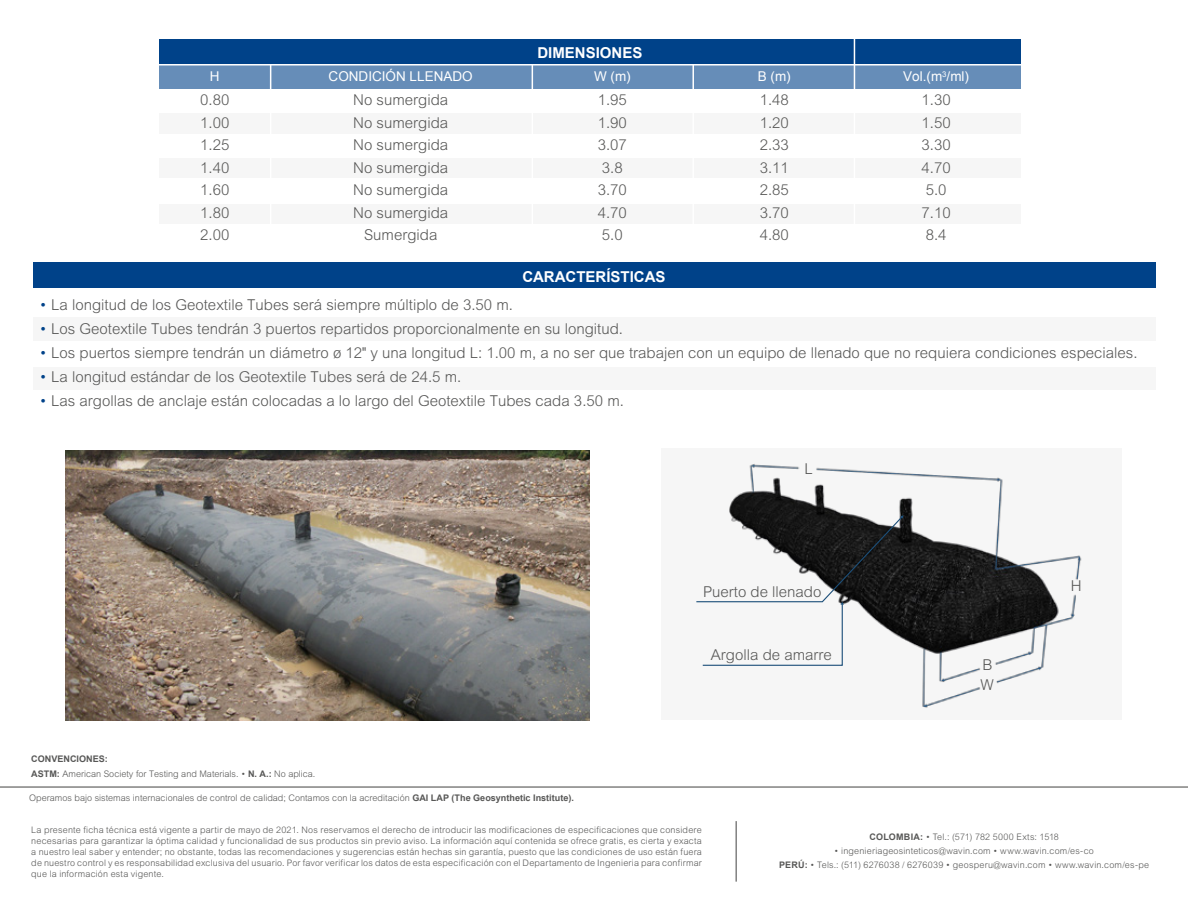
<style>
.page{position:relative;width:1188px;height:918px;background:#fff}
.page>*{position:absolute;margin:0;border:0;box-sizing:border-box;transform-origin:0 0}
.t1{font:300 15px/22.5px "Arial MT Std";color:#575756;text-align:justify}
.t2{font:700 15px "Arial";color:#fff}
.t3{font:13.5px "Arial";color:#fff}
.t4{font:300 9px/10.8px "Arial MT Std";letter-spacing:.01em;color:#575756;text-align:justify}
.t5{font:700 9px "Arial";color:#575756}
.s1{color:#004289}
.s2{font-family:"Arial";font-weight:700}
</style>
<div class="page">
<hr style="left:0;top:786px;width:1188px;height:2px;background:#575756">
<div style="left:33px;top:317px;width:1123px;height:24px;background:#f6f6f6"></div>
<div style="left:33px;top:368px;width:1123px;height:22px;background:#f6f6f6"></div>
<div style="left:33px;top:263px;width:1123px;height:25px;background:#004289"></div>
<div style="left:159px;top:113px;width:862px;height:20px;background:#f6f6f6"></div>
<div style="left:159px;top:158px;width:862px;height:20px;background:#f6f6f6"></div>
<div style="left:159px;top:204px;width:862px;height:19px;background:#f6f6f6"></div>
<div style="left:159px;top:63px;width:862px;height:26px;background:#668db8"></div>
<hr style="left:270px;top:36px;width:1px;height:212px;background:#fff">
<hr style="left:532px;top:36px;width:1px;height:212px;background:#fff">
<hr style="left:692px;top:36px;width:2px;height:212px;background:#fff">
<div style="left:159px;top:39px;width:862px;height:26px;background:#004289"></div>
<hr style="left:158px;top:64px;width:866px;height:2px;background:#fff">
<img style="left:65px;top:450px;width:524px;height:270px">
<img style="left:729px;top:463px;width:353px;height:246px">
<svg style="left:696px;top:515px;width:208px;height:151px"></svg>
<hr style="left:736px;top:821px;width:1px;height:61px;background:#575756">
<hr style="left:854px;top:36px;width:1px;height:212px;background:#fff">
<h1 class="t2" style="left:537px;top:43px;width:107px">DIMENSIONES</h1>
<h2 class="t3" style="left:210px;top:68px;width:11px">H</h2>
<h2 class="t3" style="left:329px;top:68px;width:146px">CONDICIÓN LLENADO</h2>
<h2 class="t3" style="left:594px;top:68px;width:38px">W (m)</h2>
<h1 class="t1" style="left:200px;top:89px;width:31px">0.80<br>1.00<br>1.25<br>1.40<br>1.60<br>1.80<br>2.00</h1>
<h1 class="t1" style="left:353px;top:89px;width:97px;text-align:center">No sumergida<br>No sumergida<br>No sumergida<br>No sumergida<br>No sumergida<br>No sumergida<br>Sumergida</h1>
<h1 class="t1" style="left:598px;top:89px;width:31px;text-align:left">1.95<br>1.90<br>3.07<br>3.8<br>3.70<br>4.70<br>5.0</h1>
<h1 class="t2" style="left:522px;top:266px;width:145px">CARACTERÍSTICAS</h1>
<h2 class="t3" style="left:758px;top:68px;width:34px">B (m)</h2>
<h1 class="t1" style="left:760px;top:89px;width:31px">1.48<br>1.20<br>2.33<br>3.11<br>2.85<br>3.70<br>4.80</h1>
<h2 class="t3" style="left:903px;top:68px;width:67px">Vol.(m<sup>3</sup>/ml)</h2>
<h1 class="t1" style="left:922px;top:89px;width:31px;text-align:left">1.30<br>1.50<br>3.30<br>4.70<br>5.0<br>7.10<br>8.4</h1>
<h1 class="t1" style="left:40px;top:294px;width:475px"><span class="s1">•</span> La longitud de los Geotextile Tubes será siempre múltiplo de 3.50 m.</h1>
<h1 class="t1" style="left:40px;top:318px;width:585px"><span class="s1">•</span> Los Geotextile Tubes tendrán 3 puertos repartidos proporcionalmente en su longitud.</h1>
<h1 class="t1" style="left:40px;top:342px;width:1099px"><span class="s1">•</span> Los puertos siempre tendrán un diámetro ø 12" y una longitud L: 1.00 m, a no ser que trabajen con un equipo de llenado que no requiera condiciones especiales.</h1>
<h1 class="t1" style="left:40px;top:366px;width:423px"><span class="s1">•</span> La longitud estándar de los Geotextile Tubes será de 24.5 m.</h1>
<h1 class="t1" style="left:40px;top:390px;width:586px"><span class="s1">•</span> Las argollas de anclaje están colocadas a lo largo del Geotextile Tubes cada 3.50 m.</h1>
<p class="t5" style="left:31px;top:753px;width:78px">CONVENCIONES:</p>
<p class="t4" style="left:31px;top:769px;width:286px"><span class="s2">ASTM:</span> American Society for Testing and Materials. • <span class="s2">N. A.:</span> No aplica.</p>
<p class="t4" style="left:29px;top:793px;width:546px">Operamos bajo sistemas internacionales de control de calidad; Contamos con la acreditación <span class="s2">GAI LAP (The Geosynthetic Institute).</span></p>
<h1 class="t1" style="left:805px;top:457px;width:10px">L</h1>
<h1 class="t1" style="left:703px;top:581px;width:120px">Puerto de llenado</h1>
<h1 class="t1" style="left:711px;top:643px;width:122px">Argolla de amarre</h1>
<h1 class="t1" style="left:982px;top:653px;width:12px">B</h1>
<h1 class="t1" style="left:980px;top:673px;width:15px">W</h1>
<h1 class="t1" style="left:1071px;top:575px;width:12px">H</h1>
<p class="t4" style="left:31px;top:825px;width:672px">La presente ficha técnica está vigente a partir de mayo de 2021. Nos reservamos el derecho de introducir las modificaciones de especificaciones que considere necesarias para garantizar la óptima calidad y funcionalidad de sus productos sin previo aviso. La información aquí contenida se ofrece gratis, es cierta y exacta a nuestro leal saber y entender; no obstante, todas las recomendaciones y sugerencias están hechas sin garantía, puesto que las condiciones de uso están fuera de nuestro control y es responsabilidad exclusiva del usuario. Por favor verificar los datos de esta especificación con el Departamento de Ingenieria para confirmar que la información esta vigente.</p>
<p class="t4" style="left:869px;top:832px;width:191px"><span class="s2">COLOMBIA:</span> • Tel.: (571) 782 5000 Exts: 1518</p>
<p class="t4" style="left:779px;top:844px;width:371px;line-height:13.8px;text-align:center">• ingenieriageosinteticos@wavin.com • www.wavin.com/es-co<br><span class="s2">PERÚ:</span> • Tels.: (511) 6276038 / 6276039 • geosperu@wavin.com • www.wavin.com/es-pe</p>
</div>
